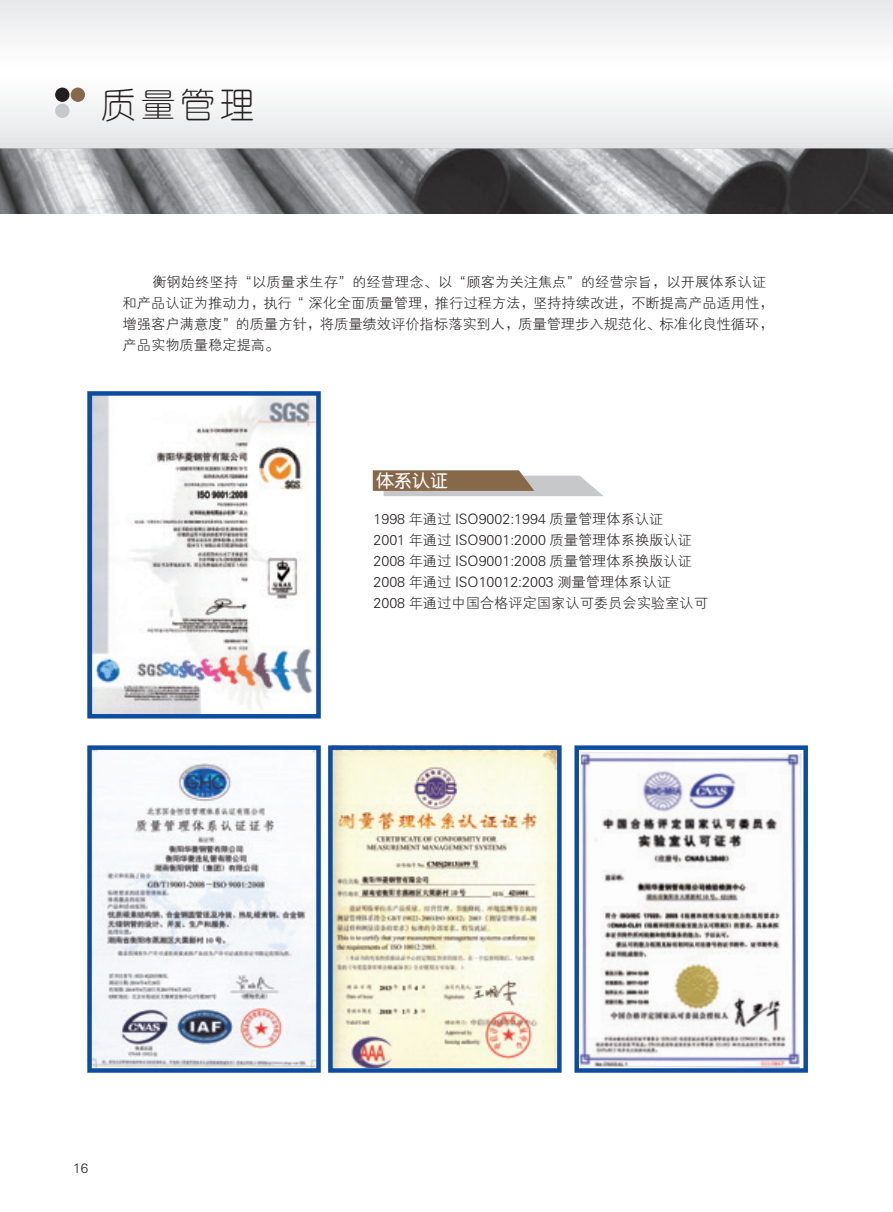
<style>
.page{position:relative;width:893px;height:1212px;background:#fff}
.page>*{position:absolute;margin:0;border:0;box-sizing:border-box;transform-origin:0 0}
.t1{font:34.5px "Hye 1 gj";color:#231f20}
.t2{font:18px "H Ye 3 gj";color:#fff}
.t3{font:14.25px/21px "FZXH1 JW GB1 0";color:#231f20}
.t4{font:13.5px "FZXH1 JW GB1 0";color:#231f20}
</style>
<div class="page">
<img style="left:0;top:148px;width:893px;height:66px">
<div style="left:0;top:0;width:892px;height:148px;background:linear-gradient(to bottom,#f6f6f7,#f1f1f2)"></div>
<div style="left:55px;top:88px;width:14px;height:14px;background:#231f20;border-radius:50%"></div>
<div style="left:55px;top:104px;width:14px;height:14px;background:#c7c8ca;border-radius:50%"></div>
<div style="left:71px;top:88px;width:14px;height:14px;background:#876849;border-radius:50%"></div>
<svg style="left:373px;top:470px;width:230px;height:26px;background:#ac9c8c"></svg>
<img style="left:333px;top:750px;width:224px;height:317px">
<img style="left:92px;top:750px;width:224px;height:317px">
<img style="left:580px;top:752px;width:221px;height:315px">
<img style="left:93px;top:396px;width:222px;height:317px">
<div style="left:87px;top:391px;width:234px;height:327px;border:4px solid #0d4da1"></div>
<div style="left:328px;top:745px;width:234px;height:328px;border:4px solid #0d4da1"></div>
<div style="left:574px;top:745px;width:234px;height:328px;border:4px solid #0d4da1"></div>
<div style="left:87px;top:745px;width:234px;height:328px;border:4px solid #0d4da1"></div>
<h1 class="t1" style="left:101px;top:88px;width:155px">质量管理</h1>
<p class="t3" style="left:123px;top:272px;width:652px;text-indent:30px">衡钢始终坚持“以质量求生存”的经营理念、以“顾客为关注焦点”的经营宗旨，以开展体系认证和产品认证为推动力，执行“ 深化全面质量管理，推行过程方法，坚持持续改进，不断提高产品适用性，增强客户满意度”的质量方针，将质量绩效评价指标落实到人，质量管理步入规范化、标准化良性循环，产品实物质量稳定提高。</p>
<p class="t2" style="left:376px;top:471px;width:73px">体系认证</p>
<p class="t3" style="left:373px;top:508px;width:336px">1998 年通过 ISO9002:1994 质量管理体系认证<br>2001 年通过 ISO9001:2000 质量管理体系换版认证<br>2008 年通过 ISO9001:2008 质量管理体系换版认证<br>2008 年通过 ISO10012:2003 测量管理体系认证<br>2008 年通过中国合格评定国家认可委员会实验室认可</p>
<p class="t4" style="left:73px;top:1160px;width:16px">16</p>
</div>
